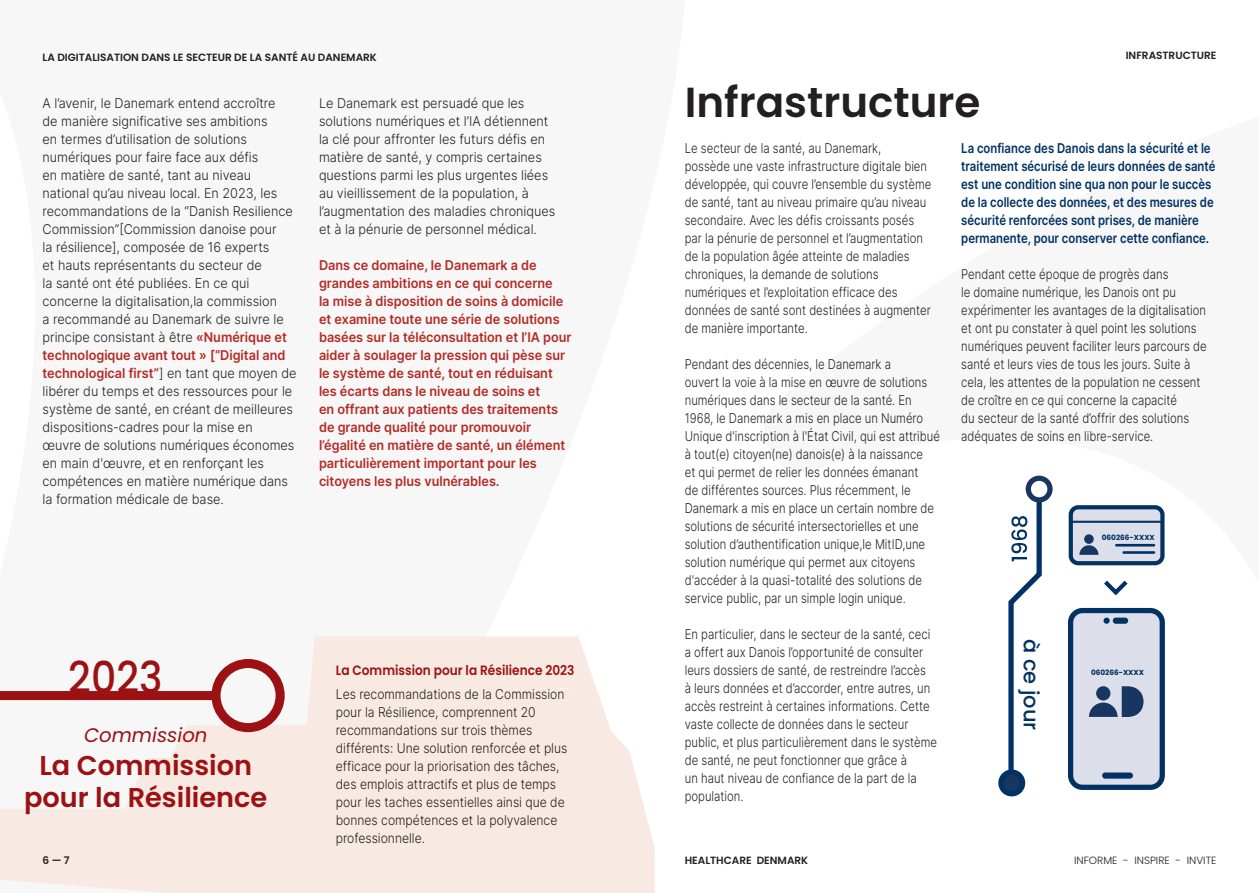
<style>
.page{position:relative;width:1259px;height:893px;background:#fff}
.page>*{position:absolute;margin:0;border:0;box-sizing:border-box;transform-origin:0 0}
.t1{font:500 43.8px "Poppins";color:#9c1214;scale:.9 1}
.Rubrik_Kapitel{font:600 42px "Poppins";color:#231f20}
.t2{font:600 27.15px/32.5px "Poppins";color:#9c1214;text-align:center}
.t3{font:500 21px "Poppins";color:#013263}
.t4{font:italic 19.65px "Poppins";color:#9c1214}
.Brød{font:300 13.5px/18px "Inter";color:#231f20;scale:.84 1}
.Brød-2{font:300 13.5px/18px "Inter";color:#231f20;scale:.94 1}
.Brød-3{font:600 13.5px/18px "Inter";color:#b42b24;scale:.94 1}
.Brød-4{font:300 13.5px/18px "Inter";color:#231f20;scale:.9 1}
.Brød-5{font:600 13.5px/18px "Inter";color:#013263;scale:.84 1}
.Brød_Header{font:600 13.5px "Poppins";color:#9c1214;scale:.9 1}
.Paginering__footer__header_-_bold{font:600 10.5px "Poppins";color:#231f20}
.Footer__header_-_light{font:300 10.5px "Poppins";color:#231f20}
.t5{font:700 7.35px "Poppins";color:#013263}
.s1{font-weight:600;color:#b42b24}
</style>
<div class="page">
<svg style="left:0;top:725px;width:654px;height:168px;fill:#f8e9e2"></svg>
<div style="left:1070px;top:611px;width:90px;height:176px;background:#dcdfe9;border-radius:11px"></div>
<div style="left:1068px;top:608px;width:97px;height:182px;border:5px solid #013263;border-radius:12px"></div>
<svg style="left:1089px;top:686px;width:54px;height:31px"></svg>
<svg style="left:1008px;top:499px;width:36px;height:280px"></svg>
<div style="left:1025px;top:476px;width:27px;height:26px;border:5px solid #193562;border-radius:50%"></div>
<div style="left:1001px;top:772px;width:21px;height:22px;background:#173662;border-radius:50%"></div>
<div style="left:998px;top:769px;width:27px;height:27px;border:5px solid #013263;border-radius:50%"></div>
<div style="left:1070px;top:507px;width:92px;height:57px;background:#dcdfe9;border-radius:11px"></div>
<div style="left:1068px;top:505px;width:96px;height:60px;border:4px solid #013263;border-radius:7px"></div>
<hr style="left:1070px;top:521px;width:92px;height:2px;background:#013263">
<hr style="left:1116px;top:544px;width:38px;height:2px;background:#013263">
<hr style="left:1123px;top:551px;width:31px;height:3px;background:#013263">
<svg style="left:1079px;top:545px;width:19px;height:10px"></svg>
<div style="left:1084px;top:534px;width:9px;height:10px;background:#193562;border-radius:50%"></div>
<svg style="left:1104px;top:580px;width:24px;height:16px"></svg>
<svg style="left:1103px;top:618px;width:7px;height:6px"></svg>
<div style="left:1112px;top:618px;width:16px;height:6px;background:#013263;border-radius:3px"></div>
<div style="left:1102px;top:772px;width:31px;height:7px;background:#013263;border-radius:3px"></div>
<svg style="left:230px;top:636px;width:425px;height:213px;fill:#f8e9e2"></svg>
<div style="left:211px;top:659px;width:74px;height:73px;border:9px solid #9c1214;border-radius:50%"></div>
<div style="left:0;top:691px;width:213px;height:9px;background:#9c1214"></div>
<p class="Paginering__footer__header_-_bold" style="left:43px;top:51px;width:336px">LA DIGITALISATION DANS LE SECTEUR DE LA SANTÉ AU DANEMARK</p>
<p class="Paginering__footer__header_-_bold" style="left:1125px;top:49px;width:92px">INFRASTRUCTURE</p>
<p class="Brød-2" style="left:43px;top:94px;width:272px">A l’avenir, le Danemark entend accroître<br>de manière significative ses ambitions<br>en termes d’utilisation de solutions numériques pour faire face aux défis<br>en matière de santé, tant au niveau national qu’au niveau local. En 2023, les recommandations de la “Danish Resilience Commission”[Commission danoise pour<br>la résilience], composée de 16 experts<br>et hauts représentants du secteur de<br>la santé ont été publiées. En ce qui concerne la digitalisation,la commission<br>a recommandé au Danemark de suivre le principe consistant à être <span class="s1">«Numérique et technologique avant tout » [“Digital and technological first”</span>] en tant que moyen de libérer du temps et des ressources pour le système de santé, en créant de meilleures dispositions-cadres pour la mise en<br>œuvre de solutions numériques économes en main d'œuvre, et en renforçant les compétences en matière numérique dans la formation médicale de base.</p>
<p class="Brød-2" style="left:319px;top:94px;width:253px">Le Danemark est persuadé que les solutions numériques et l’IA détiennent la clé pour affronter les futurs défis en matière de santé, y compris certaines questions parmi les plus urgentes liées au vieillissement de la population, à l’augmentation des maladies chroniques et à la pénurie de personnel médical.</p>
<p class="Brød-3" style="left:319px;top:256px;width:270px">Dans ce domaine, le Danemark a de grandes ambitions en ce qui concerne<br>la mise à disposition de soins à domicile et examine toute une série de solutions basées sur la téléconsultation et l’IA pour aider à soulager la pression qui pèse sur le système de santé, tout en réduisant les écarts dans le niveau de soins et<br>en offrant aux patients des traitements de grande qualité pour promouvoir l’égalité en matière de santé, un élément particulièrement important pour les citoyens les plus vulnérables.</p>
<p class="t1" style="left:68px;top:652px;width:106px">2023</p>
<p class="t4" style="left:84px;top:724px;width:125px">Commission</p>
<p class="t2" style="left:24px;top:749px;width:245px">La Commission pour la Résilience</p>
<p class="Brød_Header" style="left:336px;top:662px;width:267px">La Commission pour la Résilience 2023</p>
<p class="Brød-4" style="left:336px;top:685px;width:259px">Les recommandations de la Commission pour la Résilience, comprennent 20 recommandations sur trois thèmes différents: Une solution renforcée et plus efficace pour la priorisation des tâches, des emplois attractifs et plus de temps pour les taches essentielles ainsi que de bonnes compétences et la polyvalence professionnelle.</p>
<p class="Rubrik_Kapitel" style="left:685px;top:78px;width:297px">Infrastructure</p>
<p class="Brød" style="left:685px;top:139px;width:295px">Le secteur de la santé, au Danemark,<br>possède une vaste infrastructure digitale bien développée, qui couvre l’ensemble du système de santé, tant au niveau primaire qu’au niveau secondaire. Avec les défis croissants posés par la pénurie de personnel et l’augmentation de la population âgée atteinte de maladies chroniques, la demande de solutions numériques et l’exploitation efficace des données de santé sont destinées à augmenter de manière importante.</p>
<p class="Brød" style="left:685px;top:355px;width:305px">Pendant des décennies, le Danemark a<br>ouvert la voie à la mise en œuvre de solutions numériques dans le secteur de la santé. En 1968, le Danemark a mis en place un Numéro Unique d'inscription à l'État Civil, qui est attribué à tout(e) citoyen(ne) danois(e) à la naissance<br>et qui permet de relier les données émanant<br>de différentes sources. Plus récemment, le Danemark a mis en place un certain nombre de solutions de sécurité intersectorielles et une solution d’authentification unique,le MitID,une solution numérique qui permet aux citoyens d'accéder à la quasi-totalité des solutions de service public, par un simple login unique.</p>
<p class="Brød" style="left:685px;top:625px;width:302px">En particulier, dans le secteur de la santé, ceci a offert aux Danois l’opportunité de consulter leurs dossiers de santé, de restreindre l’accès<br>à leurs données et d’accorder, entre autres, un accès restreint à certaines informations. Cette vaste collecte de données dans le secteur public, et plus particulièrement dans le système de santé, ne peut fonctionner que grâce à<br>un haut niveau de confiance de la part de la population.</p>
<p class="Brød-5" style="left:961px;top:139px;width:304px">La confiance des Danois dans la sécurité et le traitement sécurisé de leurs données de santé est une condition sine qua non pour le succès de la collecte des données, et des mesures de sécurité renforcées sont prises, de manière permanente, pour conserver cette confiance.</p>
<p class="Brød" style="left:961px;top:265px;width:294px">Pendant cette époque de progrès dans<br>le domaine numérique, les Danois ont pu expérimenter les avantages de la digitalisation et ont pu constater à quel point les solutions numériques peuvent faciliter leurs parcours de santé et leurs vies de tous les jours. Suite à cela, les attentes de la population ne cessent de croître en ce qui concerne la capacité<br>du secteur de la santé d’offrir des solutions adéquates de soins en libre-service.</p>
<p class="t5" style="left:1101px;top:533px;width:54px">060266-XXXX</p>
<p class="t3" style="left:1043px;top:639px;width:93px;rotate:90deg">à ce jour</p>
<p class="t5" style="left:1091px;top:669px;width:54px">060266-XXXX</p>
<p class="Paginering__footer__header_-_bold" style="left:43px;top:854px;width:29px">6 — 7</p>
<p class="Paginering__footer__header_-_bold" style="left:685px;top:854px;width:125px">HEALTHCARE DENMARK</p>
<p class="Footer__header_-_light" style="left:1074px;top:854px;width:144px">INFORME - INSPIRE - INVITE</p>
</div>
